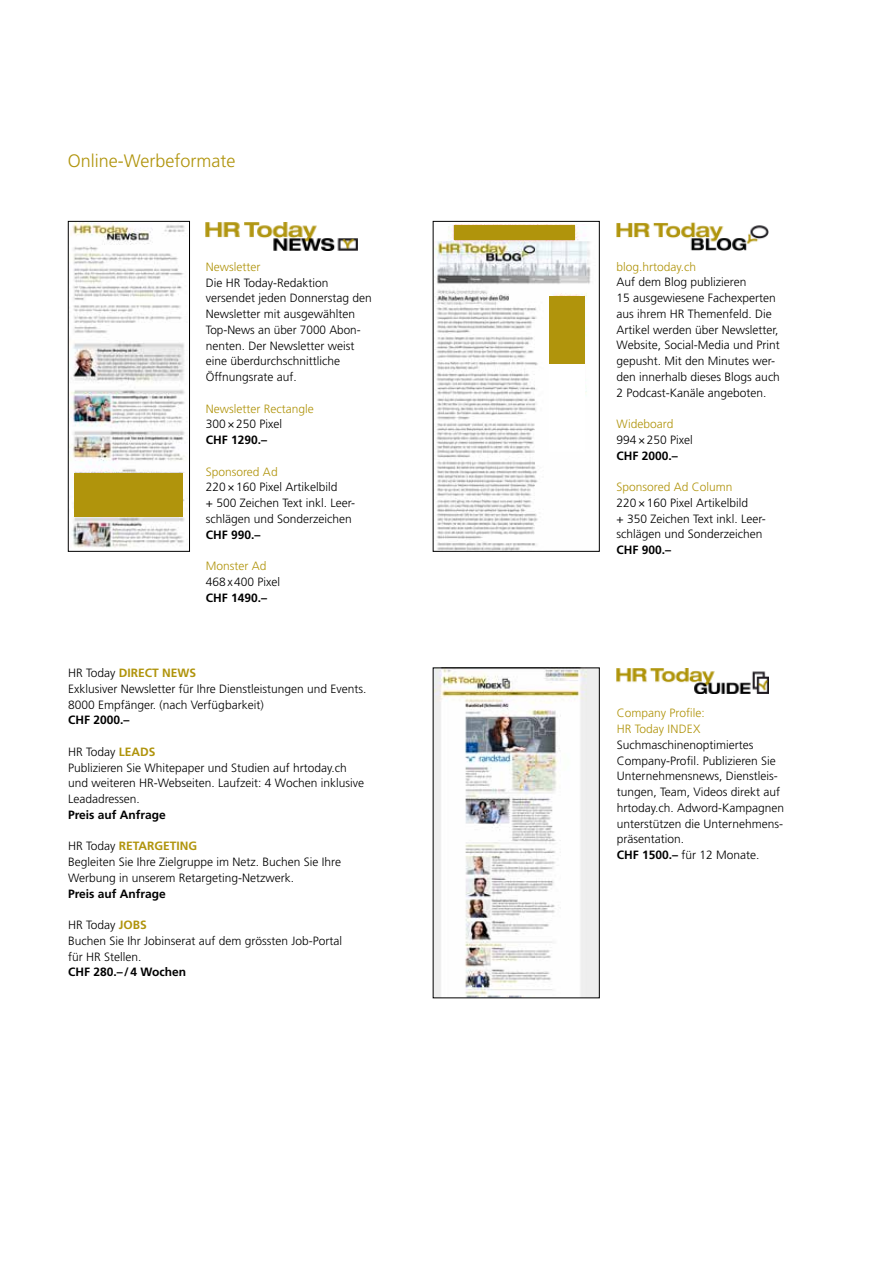
<style>
.page{position:relative;width:893px;height:1263px;background:#fff}
.page>*{position:absolute;margin:0;border:0;box-sizing:border-box;transform-origin:0 0}
.t1{font:300 18px "Frutiger";color:#b0940c}
.t2{font:300 12px/15.8px "Frutiger";color:#000}
.t3{font:300 12px/15.8px "Frutiger";color:#b0940c}
.t4{font:700 12px "Frutiger";color:#000}
.s1{font-weight:700;color:#b0940c}
.s2{font-weight:700}
</style>
<div class="page">
<img style="left:206px;top:222px;width:152px;height:28px">
<img style="left:617px;top:669px;width:152px;height:25px">
<img style="left:617px;top:222px;width:152px;height:28px">
<img style="left:435px;top:670px;width:163px;height:326px">
<div style="left:433px;top:668px;width:167px;height:330px;border:1px solid #000"></div>
<img style="left:70px;top:223px;width:115px;height:325px">
<div style="left:68px;top:221px;width:122px;height:331px;border:1px solid #000"></div>
<div style="left:75px;top:473px;width:108px;height:43px;background:#b0940c"></div>
<img style="left:435px;top:224px;width:156px;height:326px">
<div style="left:433px;top:221px;width:167px;height:331px;border:1px solid #000"></div>
<div style="left:454px;top:225px;width:121px;height:15px;background:#b0940c"></div>
<div style="left:549px;top:346px;width:36px;height:106px;background:#fff"></div>
<div style="left:549px;top:296px;width:36px;height:68px;background:#b0940c"></div>
<h1 class="t1" style="left:68px;top:151px;width:169px">Online-Werbeformate</h1>
<p class="t3" style="left:206px;top:259px;width:56px">Newsletter</p>
<p class="t2" style="left:206px;top:275px;width:168px">Die HR Today-Redaktion versendet jeden Donnerstag den<br>Newsletter mit ausgewählten<br>Top-News an über 7000 Abon&shy;nenten. Der Newsletter weist eine überdurchschnittliche<br>Öffnungsrate auf.</p>
<p class="t3" style="left:206px;top:401px;width:109px">Newsletter Rectangle</p>
<p class="t2" style="left:206px;top:416px;width:78px">300×250 Pixel</p>
<p class="t4" style="left:206px;top:433px;width:63px">CHF 1290.–</p>
<p class="t3" style="left:206px;top:464px;width:73px">Sponsored Ad</p>
<p class="t2" style="left:206px;top:479px;width:151px">220×160 Pixel Artikelbild<br>+ 500 Zeichen Text inkl. Leer&shy;schlägen und Sonderzeichen</p>
<p class="t4" style="left:206px;top:527px;width:56px">CHF 990.–</p>
<p class="t3" style="left:206px;top:558px;width:62px">Monster Ad</p>
<p class="t2" style="left:206px;top:574px;width:76px">468x400 Pixel</p>
<p class="t4" style="left:206px;top:590px;width:63px">CHF 1490.–</p>
<p class="t2" style="left:68px;top:665px;width:300px">HR Today <span class="s1">DIRECT NEWS<br></span>Exklusiver Newsletter für Ihre Dienstleistungen und Events.<br>8000 Empfänger. (nach Verfügbarkeit)</p>
<p class="t4" style="left:68px;top:713px;width:63px">CHF 2000.–</p>
<p class="t2" style="left:68px;top:744px;width:298px">HR Today <span class="s1">LEADS<br></span>Publizieren Sie Whitepaper und Studien auf hrtoday.ch und weiteren HR-Webseiten. Laufzeit: 4 Wochen inklusive Leadadressen.</p>
<p class="t4" style="left:68px;top:807px;width:99px">Preis auf Anfrage</p>
<p class="t2" style="left:68px;top:838px;width:274px">HR Today <span class="s1">RETARGETING<br></span>Begleiten Sie Ihre Zielgruppe im Netz. Buchen Sie Ihre<br>Werbung in unserem Retargeting-Netzwerk.</p>
<p class="t4" style="left:68px;top:886px;width:99px">Preis auf Anfrage</p>
<p class="t2" style="left:68px;top:917px;width:276px">HR Today <span class="s1">JOBS<br></span>Buchen Sie Ihr Jobinserat auf dem grössten Job-Portal für HR Stellen.</p>
<p class="t4" style="left:68px;top:965px;width:120px">CHF 280.–/4 Wochen</p>
<p class="t3" style="left:617px;top:259px;width:81px">blog.hrtoday.ch</p>
<p class="t2" style="left:617px;top:274px;width:165px">Auf dem Blog publizieren<br>15 ausgewiesene Fachexperten aus ihrem HR Themenfeld. Die<br>Artikel werden über Newsletter,<br>Website, Social-Media und Print gepusht. Mit den Minutes wer&shy;den innerhalb dieses Blogs auch<br>2 Podcast-Kanäle angeboten.</p>
<p class="t3" style="left:617px;top:416px;width:58px">Wideboard</p>
<p class="t2" style="left:617px;top:432px;width:78px">994×250 Pixel</p>
<p class="t4" style="left:617px;top:448px;width:63px">CHF 2000.–</p>
<p class="t3" style="left:617px;top:479px;width:117px">Sponsored Ad Column</p>
<p class="t2" style="left:617px;top:495px;width:151px">220×160 Pixel Artikelbild<br>+ 350 Zeichen Text inkl. Leer&shy;schlägen und Sonderzeichen</p>
<p class="t4" style="left:617px;top:543px;width:56px">CHF 900.–</p>
<p class="t3" style="left:617px;top:705px;width:89px">Company Profile:<br>HR Today INDEX</p>
<p class="t2" style="left:617px;top:737px;width:169px">Suchmaschinenoptimiertes<br>Company-Profil. Publizieren Sie<br>Unternehmensnews, Dienstleis&shy;tungen, Team, Videos direkt auf hrtoday.ch. Adword-Kampagnen unterstützen die Unternehmens&shy;präsentation.<br><span class="s2">CHF 1500.–</span> für 12 Monate.</p>
</div>
